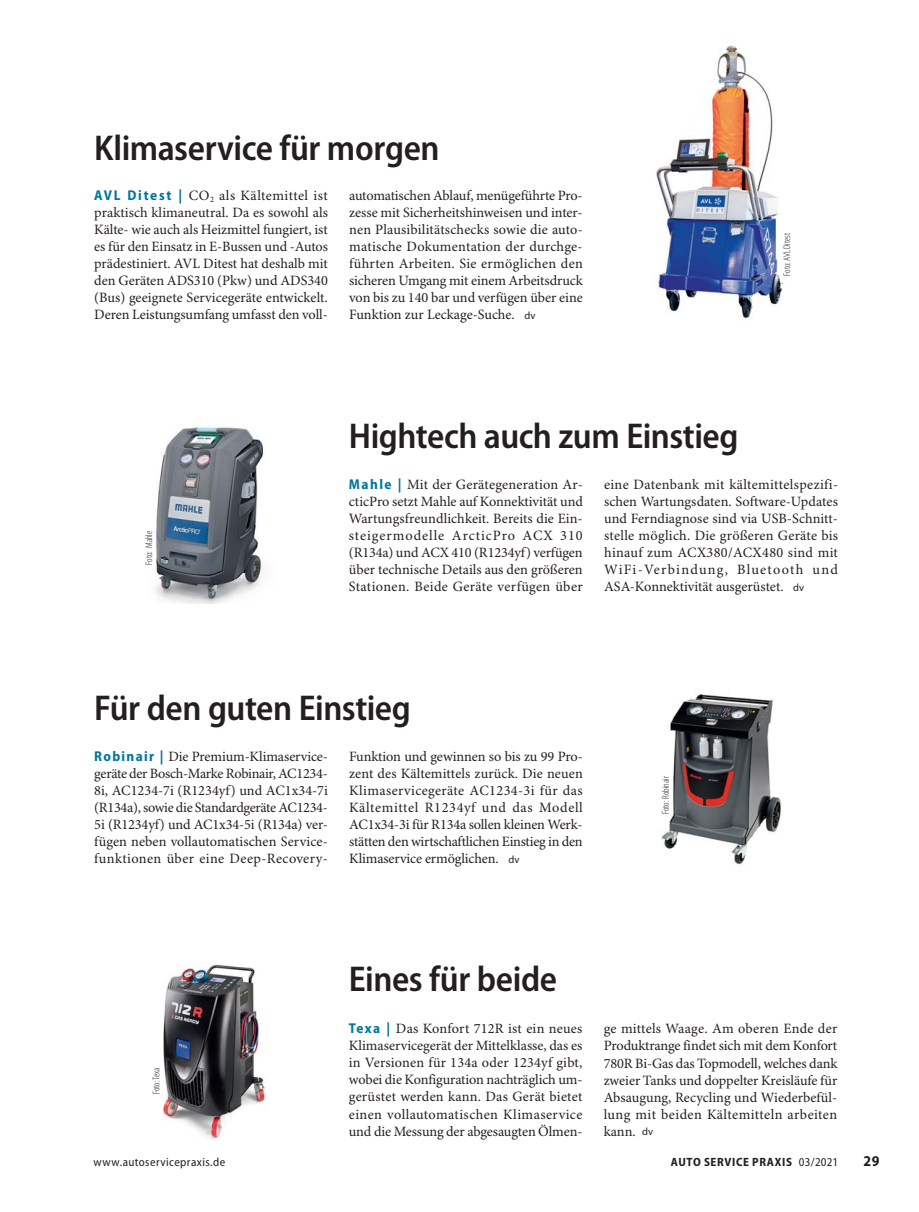
<style>
.page{position:relative;width:919px;height:1212px;background:#fff}
.page>*{position:absolute;margin:0;border:0;box-sizing:border-box;transform-origin:0 0}
.t1{font:600 semi-condensed 36px "Myriad Pro";letter-spacing:-.015em;color:#231f20}
.t2{font:700 semi-condensed 15px "Myriad Pro";color:#231f20}
.t3{font:14.25px/17px "Minion Pro";color:#231f20;text-align:justify}
.t4{font:semi-condensed 12px "Myriad Pro";letter-spacing:.035em;color:#231f20}
.t5{font:700 semi-condensed 12px "Myriad Pro";letter-spacing:.055em;color:#231f20}
.t6{font:300 condensed 9.75px "Myriad Pro";color:#231f20}
.s1{font-family:"Myriad Pro";font-weight:700;font-stretch:semi-condensed;color:#00759f}
.s2{font-family:"Myriad Pro";font-size:10.5px}
.s3{font-weight:400}
</style>
<div class="page">
<img style="left:656px;top:45px;width:128px;height:274px">
<img style="left:661px;top:694px;width:121px;height:171px">
<img style="left:155px;top:427px;width:109px;height:177px">
<img style="left:163px;top:963px;width:103px;height:178px">
<h1 class="t1" style="left:94px;top:134px;width:347px">Klimaservice für morgen</h1>
<p class="t3" style="left:94px;top:188px;width:235px"><span class="s1">AVL Ditest |</span> CO<sub>2</sub> als Kältemittel ist praktisch klimaneutral. Da es sowohl als Kälte- wie auch als Heizmittel fungiert, ist es für den Einsatz in E-Bussen und -Autos prädestiniert. AVL Ditest hat deshalb mit den Geräten ADS310 (Pkw) und ADS340 (Bus) geeignete Servicegeräte entwickelt.<br>Deren Leistungsumfang umfasst den voll-</p>
<p class="t3" style="left:349px;top:188px;width:235px">automatischen Ablauf, menügeführte Pro&shy;zesse mit Sicherheitshinweisen und inter&shy;nen Plausibilitätschecks sowie die auto&shy;matische Dokumentation der durchge&shy;führten Arbeiten. Sie ermöglichen den sicheren Umgang mit einem Arbeitsdruck von bis zu 140 bar und verfügen über eine Funktion zur Leckage-Suche. <span class="s2">dv</span></p>
<p class="t6" style="left:781px;top:276px;width:44px;rotate:-90deg">Foto: AVL Ditest</p>
<p class="t6" style="left:143px;top:564px;width:35px;rotate:-90deg">Foto: Mahle</p>
<h1 class="t1" style="left:349px;top:422px;width:391px">Hightech auch zum Einstieg</h1>
<p class="t3" style="left:349px;top:477px;width:235px"><span class="s1">Mahle |</span> Mit der Gerätegeneration Ar&shy;cticPro setzt Mahle auf Konnektivität und Wartungsfreundlichkeit. Bereits die Ein&shy;steigermodelle ArcticPro ACX 310 (R134a) und ACX 410 (R1234yf) verfügen über technische Details aus den größeren Stationen. Beide Geräte verfügen über</p>
<p class="t3" style="left:604px;top:477px;width:235px">eine Datenbank mit kältemittelspezifi&shy;schen Wartungsdaten. Software-Updates und Ferndiagnose sind via USB-Schnitt&shy;stelle möglich. Die größeren Geräte bis hinauf zum ACX380/ACX480 sind mit WiFi-Verbindung, Bluetooth und ASA-Konnektivität ausgerüstet. <span class="s2">dv</span></p>
<h1 class="t1" style="left:94px;top:694px;width:318px">Für den guten Einstieg</h1>
<p class="t3" style="left:94px;top:749px;width:235px"><span class="s1">Robinair |</span> Die Premium-Klimaservice&shy;geräte der Bosch-Marke Robinair, AC1234- 8i, AC1234-7i (R1234yf) und AC1x34-7i (R134a), sowie die Standardgeräte AC1234- 5i (R1234yf) und AC1x34-5i (R134a) ver&shy;fügen neben vollautomatischen Service&shy;funktionen über eine Deep-Recovery-</p>
<p class="t3" style="left:349px;top:749px;width:235px">Funktion und gewinnen so bis zu 99 Pro&shy;zent des Kältemittels zurück. Die neuen Klimaservicegeräte AC1234-3i für das Kältemittel R1234yf und das Modell AC1x34-3i für R134a sollen kleinen Werk&shy;stätten den wirtschaftlichen Einstieg in den Klimaservice ermöglichen. <span class="s2">dv</span></p>
<p class="t6" style="left:659px;top:814px;width:39px;rotate:-90deg">Foto: Robinair</p>
<p class="t6" style="left:150px;top:1094px;width:28px;rotate:-90deg">Foto: Texa</p>
<h1 class="t1" style="left:349px;top:965px;width:210px">Eines für beide</h1>
<p class="t3" style="left:349px;top:1021px;width:235px"><span class="s1">Texa |</span> Das Konfort 712R ist ein neues Klimaservicegerät der Mittelklasse, das es in Versionen für 134a oder 1234yf gibt, wobei die Konfiguration nachträglich um&shy;gerüstet werden kann. Das Gerät bietet einen vollautomatischen Klimaservice und die Messung der abgesaugten Ölmen-</p>
<p class="t3" style="left:603px;top:1022px;width:235px">ge mittels Waage. Am oberen Ende der Produktrange findet sich mit dem Konfort 780R Bi-Gas das Topmodell, welches dank zweier Tanks und doppelter Kreisläufe für Absaugung, Recycling und Wiederbefül&shy;lung mit beiden Kältemitteln arbeiten kann. <span class="s2">dv</span></p>
<p class="t4" style="left:94px;top:1157px;width:133px">www.autoservicepraxis.de</p>
<p class="t5" style="left:670px;top:1157px;width:169px">AUTO SERVICE PRAXIS <span class="s3">03/2021</span></p>
<p class="t2" style="left:863px;top:1155px;width:17px">29</p>
</div>
